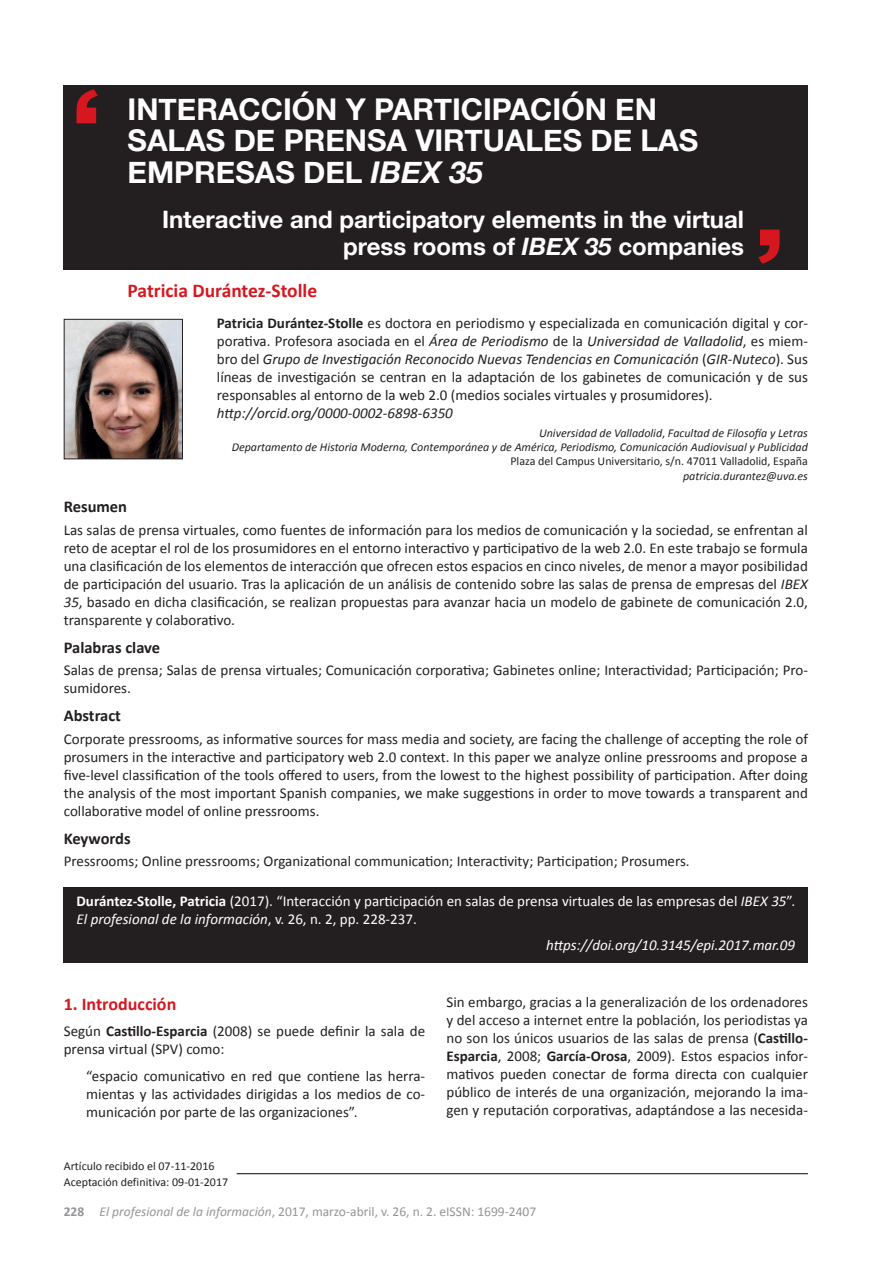
<style>
.page{position:relative;width:893px;height:1263px;background:#fff}
.page>*{position:absolute;margin:0;border:0;box-sizing:border-box;transform-origin:0 0}
.t1{font:700 30px/31.5px "Helvetica Neue";color:#fff}
.t2{font:700 24px/27px "Helvetica Neue";color:#fff;text-align:right}
.t3{font:700 19.5px "Calibri";color:#d7171f}
.t4{font:700 18px "Calibri";color:#d7171f}
.t5{font:700 16.5px "Calibri";color:#231f20}
.t6{font:15px/18px "Calibri";color:#231f20;text-align:justify}
.t7{font:15px/18px "Calibri";color:#fff}
.t8{font:italic 15px "Calibri";color:#fff}
.t9{font:italic 15px "Calibri";color:#231f20}
.t10{font:13.5px "Calibri";color:#939598}
.t11{font:italic 12px/14.4px "Calibri";color:#231f20;text-align:right}
.t12{font:12px/15.6px "Calibri";color:#231f20}
.s1{font-style:italic}
.s2{font-weight:700}
.s3{font-style:normal}
</style>
<div class="page">
<div style="left:64px;top:887px;width:744px;height:75px;background:#231f20"></div>
<div style="left:64px;top:85px;width:744px;height:185px;background:#231f20"></div>
<svg style="left:758px;top:230px;width:22px;height:34px"></svg>
<svg style="left:77px;top:89px;width:21px;height:34px"></svg>
<img style="left:66px;top:321px;width:115px;height:136px">
<div style="left:64px;top:319px;width:119px;height:140px;border:1px solid #231f20"></div>
<hr style="left:237px;top:1173px;width:571px;height:1px;background:#231f20">
<h1 class="t1" style="left:128px;top:94px;width:572px">INTERACCIÓN Y PARTICIPACIÓN EN<br>SALAS DE PRENSA VIRTUALES DE LAS<br>EMPRESAS DEL <span class="s1">IBEX 35</span></h1>
<h2 class="t2" style="left:162px;top:206px;width:584px">Interactive and participatory elements in the virtual press rooms of <span class="s1">IBEX 35</span> companies</h2>
<h3 class="t3" style="left:128px;top:278px;width:191px">Patricia Durántez-Stolle</h3>
<p class="t6" style="left:217px;top:314px;width:593px"><span class="s2">Patricia Durántez-Stolle</span> es doctora en periodismo y especializada en comunicación digital y cor&shy;porativa. Profesora asociada en el <span class="s1">Área de Periodismo</span> de la <span class="s1">Universidad de Valladolid</span>, es miem&shy;bro del <span class="s1">Grupo de Investigación Reconocido Nuevas Tendencias en Comunicación</span> (<span class="s1">GIR-Nuteco</span>). Sus líneas de investigación se centran en la adaptación de los gabinetes de comunicación y de sus responsables al entorno de la web 2.0 (medios sociales virtuales y prosumidores).</p>
<p class="t9" style="left:217px;top:403px;width:237px">http://orcid.org/0000-0002-6898-6350</p>
<p class="t11" style="left:232px;top:425px;width:578px">Universidad de Valladolid<span class="s3">,</span> Facultad de Filosofía y Letras<br>Departamento de Historia Moderna, Contemporánea y de América, Periodismo, Comunicación Audiovisual y Publicidad</p>
<p class="t12" style="left:510px;top:454px;width:299px">Plaza del Campus Universitario, s/n. 47011 Valladolid, España</p>
<p class="t11" style="left:683px;top:468px;width:126px">patricia.durantez@uva.es</p>
<p class="t5" style="left:64px;top:496px;width:65px">Resumen</p>
<p class="t6" style="left:64px;top:521px;width:746px">Las salas de prensa virtuales, como fuentes de información para los medios de comunicación y la sociedad, se enfrentan al reto de aceptar el rol de los prosumidores en el entorno interactivo y participativo de la web 2.0. En este trabajo se formula una clasificación de los elementos de interacción que ofrecen estos espacios en cinco niveles, de menor a mayor posibilidad de participación del usuario. Tras la aplicación de un análisis de contenido sobre las salas de prensa de empresas del <span class="s1">IBEX 35</span>, basado en dicha clasificación, se realizan propuestas para avanzar hacia un modelo de gabinete de comunicación 2.0, transparente y colaborativo.</p>
<p class="t5" style="left:64px;top:637px;width:98px">Palabras clave</p>
<p class="t6" style="left:64px;top:661px;width:746px">Salas de prensa; Salas de prensa virtuales; Comunicación corporativa; Gabinetes online; Interactividad; Participación; Pro&shy;sumidores.</p>
<p class="t5" style="left:64px;top:705px;width:59px">Abstract</p>
<p class="t6" style="left:64px;top:730px;width:746px">Corporate pressrooms, as informative sources for mass media and society, are facing the challenge of accepting the role of prosumers in the interactive and participatory web 2.0 context. In this paper we analyze online pressrooms and propose a five-level classification of the tools offered to users, from the lowest to the highest possibility of participation. After doing the analysis of the most important Spanish companies, we make suggestions in order to move towards a transparent and collaborative model of online pressrooms.</p>
<p class="t5" style="left:64px;top:828px;width:68px">Keywords</p>
<p class="t6" style="left:64px;top:852px;width:627px">Pressrooms; Online pressrooms; Organizational communication; Interactivity; Participation; Prosumers.</p>
<p class="t7" style="left:77px;top:892px;width:720px"><span class="s2">Durántez-Stolle, Patricia</span> (2017). “Interacción y participación en salas de prensa virtuales de las empresas del <span class="s1">IBEX 35</span>”.<br><span class="s1">El profesional de la información</span>, v. 26, n. 2, pp. 228-237.</p>
<p class="t8" style="left:546px;top:935px;width:250px">https://doi.org/10.3145/epi.2017.mar.09</p>
<p class="t4" style="left:64px;top:992px;width:114px">1. Introducción</p>
<p class="t6" style="left:64px;top:1022px;width:363px">Según <span class="s2">Castillo-Esparcia</span> (2008) se puede definir la sala de prensa virtual (SPV) como:</p>
<p class="t6" style="left:86px;top:1067px;width:340px">“espacio comunicativo en red que contiene las herra&shy;mientas y las actividades dirigidas a los medios de co&shy;municación por parte de las organizaciones”.</p>
<p class="t12" style="left:64px;top:1158px;width:166px">Artículo recibido el 07-11-2016<br>Aceptación definitiva: 09-01-2017</p>
<p class="t6" style="left:446px;top:993px;width:363px">Sin embargo, gracias a la generalización de los ordenadores y del acceso a internet entre la población, los periodistas ya no son los únicos usuarios de las salas de prensa (<span class="s2">Castillo-Esparcia</span>, 2008; <span class="s2">García-Orosa</span>, 2009). Estos espacios infor&shy;mativos pueden conectar de forma directa con cualquier público de interés de una organización, mejorando la ima&shy;gen y reputación corporativas, adaptándose a las necesida-</p>
<p class="t10" style="left:64px;top:1203px;width:474px"><span class="s2">228</span> <span class="s1">El profesional de la información</span>, 2017, marzo-abril, v. 26, n. 2. eISSN: 1699-2407</p>
</div>
